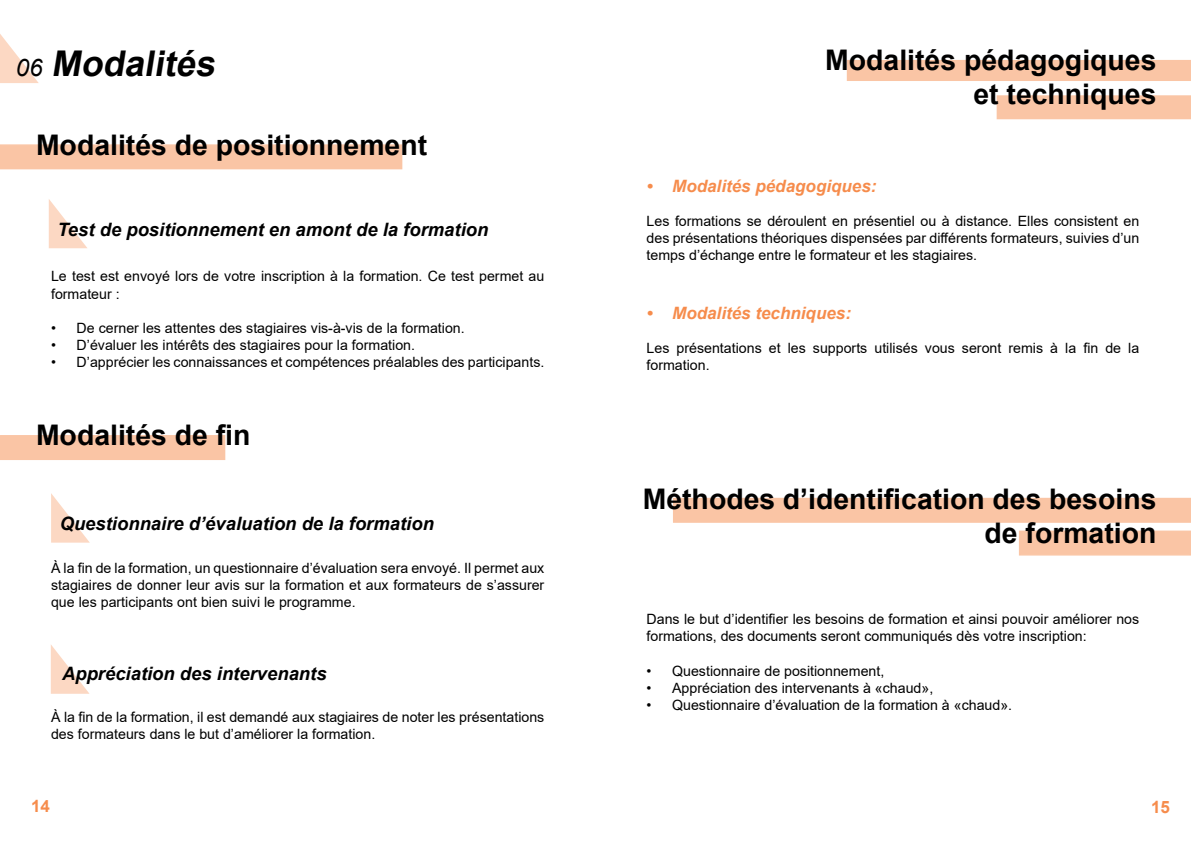
<style>
.page{position:relative;width:1191px;height:842px;background:#fff}
.page>*{position:absolute;margin:0;border:0;box-sizing:border-box;transform-origin:0 0}
.t1{font:italic 700 35.5px "Arial";color:#000}
.t2{font:700 28.4px/34.1px "Arial";color:#000;text-align:right}
.t3{font:italic 700 18.4px "Arial";color:#000}
.t4{font:italic 700 17px "Arial";color:#f68c4c}
.t5{font:700 17px "Arial";color:#f68c4c}
.t6{font:14.2px/17px "Arial";color:#000}
.s1{font-weight:400;font-size:24.1px}
</style>
<div class="page">
<svg style="left:49px;top:199px;width:38px;height:49px"></svg>
<svg style="left:51px;top:493px;width:39px;height:50px"></svg>
<div style="left:0;top:144px;width:402px;height:25px;background:#fac5a5"></div>
<div style="left:0;top:435px;width:225px;height:25px;background:#fac5a5"></div>
<svg style="left:51px;top:645px;width:39px;height:49px"></svg>
<svg style="left:0;top:34px;width:39px;height:49px"></svg>
<div style="left:1019px;top:530px;width:172px;height:25px;background:#fac5a5"></div>
<div style="left:996px;top:95px;width:195px;height:24px;background:#fac5a5"></div>
<div style="left:846px;top:60px;width:345px;height:21px;background:#fac5a5"></div>
<div style="left:673px;top:498px;width:518px;height:25px;background:#fac5a5"></div>
<h1 class="t1" style="left:16px;top:38px;width:209px"><span class="s1">0 6</span> Modalités</h1>
<h2 class="t2" style="left:825px;top:43px;width:333px">Modalités pédagogiques et techniques</h2>
<h2 class="t2" style="left:36px;top:128px;width:393px">Modalités de positionnement</h2>
<p class="t3" style="left:57px;top:217px;width:432px">Test de positionnement en amont de la formation</p>
<p class="t6" style="left:51px;top:268px;width:495px">Le test est envoyé lors de votre inscription à la formation. Ce test permet au formateur :</p>
<p class="t6" style="left:51px;top:319px;width:415px">• De cerner les attentes des stagiaires vis-à-vis de la formation.</p>
<p class="t6" style="left:51px;top:336px;width:365px">• D’évaluer les intérêts des stagiaires pour la formation.</p>
<p class="t6" style="left:51px;top:353px;width:495px">• D’apprécier les connaissances et compétences préalables des participants.</p>
<h2 class="t2" style="left:36px;top:419px;width:216px">Modalités de fin</h2>
<p class="t3" style="left:60px;top:511px;width:376px">Questionnaire d’évaluation de la formation</p>
<p class="t6" style="left:51px;top:559px;width:495px;text-align:justify">À la fin de la formation, un questionnaire d’évaluation sera envoyé. Il permet aux stagiaires de donner leur avis sur la formation et aux formateurs de s’assurer que les participants ont bien suivi le programme.</p>
<p class="t3" style="left:62px;top:661px;width:266px">Appréciation des intervenants</p>
<p class="t6" style="left:51px;top:708px;width:495px">À la fin de la formation, il est demandé aux stagiaires de noter les présentations des formateurs dans le but d’améliorer la formation.</p>
<p class="t4" style="left:646px;top:175px;width:231px">• Modalités pédagogiques:</p>
<p class="t6" style="left:646px;top:212px;width:494px;text-align:justify">Les formations se déroulent en présentiel ou à distance. Elles consistent en des présentations théoriques dispensées par différents formateurs, suivies d’un temps d’échange entre le formateur et les stagiaires.</p>
<p class="t4" style="left:646px;top:301px;width:206px">• Modalités techniques:</p>
<p class="t6" style="left:646px;top:339px;width:494px">Les présentations et les supports utilisés vous seront remis à la fin de la formation.</p>
<h2 class="t2" style="left:643px;top:482px;width:515px">Méthodes d’identification des besoins de formation</h2>
<p class="t6" style="left:646px;top:611px;width:494px">Dans le but d’identifier les besoins de formation et ainsi pouvoir améliorer nos formations, des documents seront communiqués dès votre inscription:</p>
<p class="t6" style="left:646px;top:662px;width:239px">• Questionnaire de positionnement,</p>
<p class="t6" style="left:646px;top:679px;width:288px">• Appréciation des intervenants à «chaud»,</p>
<p class="t6" style="left:646px;top:696px;width:367px">• Questionnaire d’évaluation de la formation à «chaud».</p>
<p class="t5" style="left:31px;top:794px;width:20px">14</p>
<p class="t5" style="left:1151px;top:795px;width:20px">15</p>
</div>
